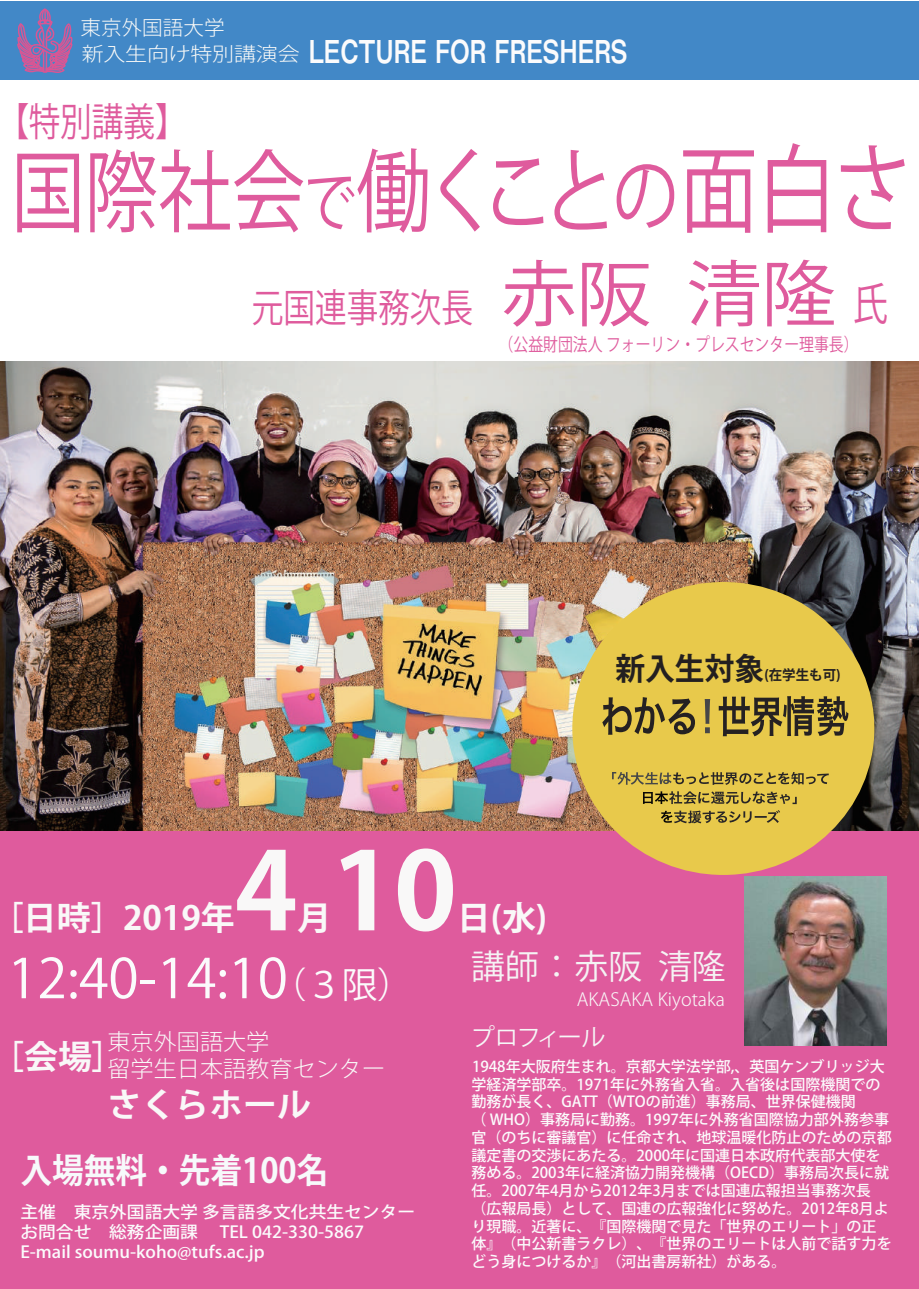
<style>
.page{position:relative;width:919px;height:1289px;background:#fff}
.page>*{position:absolute;margin:0;border:0;box-sizing:border-box;transform-origin:0 0}
.t1{font:700 106.5px "Koz Go Pro";color:#f9f8f8}
.t2{font:89.1px "Koz Go Pr 6 N";color:#df5b9d;scale:.82 1}
.t3{font:71.7px "Koz Go Pro";color:#df5b9d;scale:1.05 1}
.t4{font:54px "Koz Go Pr 6 N";color:#fbfbfc}
.t5{font:39px "Koz Go Pr 6 N";color:#df5b9d;scale:.81 1}
.t6{font:700 34.2px "Koz Go Pro";color:#f7f9fb;scale:.93 1}
.t7{font:33.75px "Koz Go Pro";color:#f5f3f4}
.t8{font:700 33px "Koz Go Pro";color:#f9f8f8}
.t9{font:31.5px "Midashi Go Pr 6 N MB31";color:#fbfbfc;scale:.77 1}
.t10{font:24px "Koz Go Pr 6 N";letter-spacing:-.065em;color:#f6f7f7}
.t11{font:300 22.5px/27px "Koz Go Pr 6 N";color:#f9f8f8}
.t12{font:300 20.1px "Koz Go Pr 6 N";color:#fafaf8}
.t13{font:300 19.35px "Koz Go Pr 6 N";letter-spacing:-.01em;color:#fafaf8;scale:1.14 1}
.t14{font:18px "Koz Go Pr 6 N";color:#df5b9d;scale:.82 1}
.t15{font:300 18px "Koz Go Pr 6 N";color:#f9f8f8}
.t16{font:500 16.5px/19.8px "Koz Go Pr 6 N";color:#fbfbfc;scale:1.08 1}
.t17{font:500 15px/17.7px "Koz Go Pr 6 N";color:#fbfbfc}
.t18{font:700 13.95px "Koz Go Pro";color:#231f20}
.s1{font-size:63.45px}
.s2{font-size:90.75px}
.s3{font-size:80.85px}
.s4{font-size:96px}
.s5{font-family:"Koz Go Pr 6 N";font-size:44.55px}
.s6{font-size:30.9px}
.s7{font-size:36px}
</style>
<div class="page">
<div style="left:0;top:815px;width:918px;height:473px;background:#df5b9d"></div>
<img style="left:1px;top:362px;width:917px;height:468px">
<div style="left:0;top:1px;width:918px;height:79px;background:#4288c7"></div>
<svg style="left:17px;top:8px;width:56px;height:65px"></svg>
<div style="left:572px;top:582px;width:302px;height:293px;background:#e8c94b;border-radius:50%"></div>
<svg style="left:602px;top:697px;width:93px;height:37px"></svg>
<svg style="left:704px;top:699px;width:6px;height:34px"></svg>
<svg style="left:718px;top:696px;width:130px;height:40px"></svg>
<svg style="left:612px;top:772px;width:216px;height:13px"></svg>
<svg style="left:643px;top:791px;width:153px;height:13px"></svg>
<svg style="left:661px;top:810px;width:119px;height:13px"></svg>
<img style="left:744px;top:876px;width:142px;height:169px">
<h3 class="t12" style="left:81px;top:16px;width:145px">東京外国語大学</h3>
<p class="t13" style="left:82px;top:43px;width:193px">新入生向け特別講演会</p>
<h3 class="t9" style="left:309px;top:26px;width:415px">LECTURE FOR FRESHERS</h3>
<h3 class="t5" style="left:-3px;top:100px;width:235px">【特別講義】</h3>
<h2 class="t2" style="left:11px;top:142px;width:1100px">国際社会<span class="s1">で</span><span class="s2">働くこと</span><span class="s3">の</span><span class="s4">面白さ</span></h2>
<h3 class="t5" style="left:252px;top:285px;width:274px">元国連事務次長</h3>
<h3 class="t3" style="left:501px;top:247px;width:369px">赤阪 清隆 <span class="s5">氏</span></h3>
<p class="t14" style="left:498px;top:334px;width:440px">（公益財団法人 フォーリン・プレスセンター理事長）</p>
<p class="t18" style="left:615px;top:666px;width:227px"><span class="s6">新入生対象</span>(在学生も可)</p>
<h1 class="t1" style="left:235px;top:822px;width:223px">410</h1>
<h3 class="t8" style="left:-10px;top:897px;width:247px">［日時］2019年</h3>
<h3 class="t8" style="left:297px;top:897px;width:35px">月</h3>
<h3 class="t8" style="left:457px;top:897px;width:92px">日(水)</h3>
<h3 class="t4" style="left:8px;top:948px;width:407px">12:40-14:10<span class="s7">（３限）</span></h3>
<h3 class="t11" style="left:107px;top:1029px;width:279px">東京外国語大学<br>留学生日本語教育センター</h3>
<h3 class="t8" style="left:107px;top:1083px;width:205px">さくらホール</h3>
<h3 class="t8" style="left:-9px;top:1035px;width:136px">［会場］</h3>
<h3 class="t6" style="left:20px;top:1148px;width:332px">入場無料・先着100名</h3>
<p class="t16" style="left:20px;top:1202px;width:367px">主催　東京外国語大学 多言語多文化共生センターお問合せ　総務企画課 　TEL 042-330-5867<br>E-mail soumu-koho@tufs.ac.jp</p>
<h3 class="t7" style="left:471px;top:944px;width:256px">講師 ： 赤阪 清隆</h3>
<p class="t15" style="left:576px;top:989px;width:150px">AKASAKA Kiyotaka</p>
<h3 class="t10" style="left:470px;top:1024px;width:136px">プロフィール</h3>
<p class="t17" style="left:471px;top:1057px;width:421px">1948年大阪府生まれ。京都大学法学部,、英国ケンブリッジ大学経済学部卒。1971年に外務省入省。入省後は国際機関での勤務が長く、GATT（WTOの前進）事務局、世界保健機関<br>（ WHO）事務局に勤務。1997年に外務省国際協力部外務参事官（のちに審議官）に任命され、地球温暖化防止のための京都議定書の交渉にあたる。2000年に国連日本政府代表部大使を務める。2003年に経済協力開発機構（OECD）事務局次長に就任。2007年4月から2012年3月までは国連広報担当事務次長<br>（広報局長）として、国連の広報強化に努めた。2012年8月より現職。近著に、『国際機関で見た「世界のエリート」の正体』（中公新書ラクレ）、『世界のエリートは人前で話す力をどう身につけるか』（河出書房新社）がある。</p>
</div>
